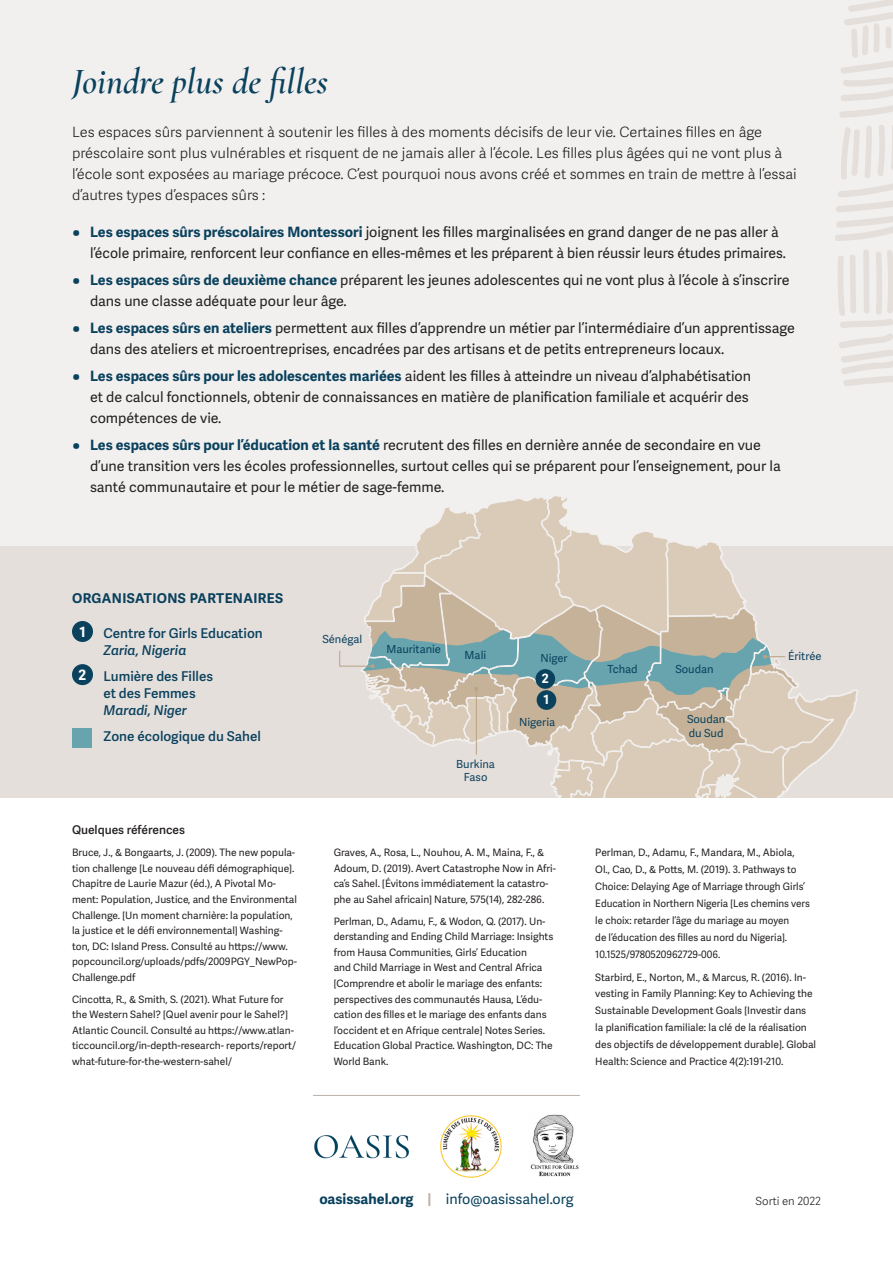
<style>
.page{position:relative;width:893px;height:1263px;background:#fff}
.page>*{position:absolute;margin:0;border:0;box-sizing:border-box;transform-origin:0 0}
.text-h1{font:italic 600 36px "Cormorant Garamond";color:#0a415d}
.t1{font:14.25px/21px "Adelle Sans";color:#231f20}
.Text-body-primary{font:300 14.25px/21px "Adelle Sans";color:#231f20}
.Text-body-primary-2{font:14.25px "Adelle Sans";color:#0a415d}
.t2{font:700 14.25px "Adelle Sans";color:#fff}
.figure-label-details{font:600 13.5px/17.1px "Adelle Sans";color:#0a415d}
.figure-label{font:700 13.5px "Adelle Sans";letter-spacing:.03em;color:#0a415d}
.figure-label-details-2{font:italic 600 13.5px "Adelle Sans";color:#0a415d}
.t3{font:700 12.9px "Adelle Sans";color:#fff}
.Text-body-primary-3{font:600 12px "Adelle Sans";color:#231f20}
.Text-body-primary-4{font:300 11.25px "Adelle Sans";color:#231f20}
.t4{font:11.1px/13.6px "Adelle Sans";color:#0a415d}
.endnotes-reference-t{font:10.2px/15.6px "Adelle Sans";color:#231f20}
.s1{font-size:21.3px;color:#0a415d}
.s2{font-weight:700;color:#0a415d}
.s3{font-style:italic}
.s4{font-weight:700}
.s5{font-weight:700;color:#beb0ab}
</style>
<div class="page">
<div style="left:0;top:0;width:893px;height:798px;background:#f2f0ef"></div>
<div style="left:0;top:546px;width:893px;height:252px;background:#e5dfdc"></div>
<svg style="left:339px;top:496px;width:519px;height:302px"></svg>
<hr style="left:313px;top:1095px;width:267px;height:1px;background:#beb0ab">
<div style="left:72px;top:621px;width:21px;height:21px;background:#0a415d;border-radius:50%"></div>
<div style="left:72px;top:664px;width:21px;height:21px;background:#0a415d;border-radius:50%"></div>
<div style="left:72px;top:729px;width:20px;height:19px;background:#67a4ae"></div>
<svg style="left:838px;top:250px;width:55px;height:136px"></svg>
<svg style="left:835px;top:0;width:58px;height:241px"></svg>
<img style="left:530px;top:1114px;width:49px;height:63px">
<img style="left:440px;top:1115px;width:62px;height:62px">
<img style="left:314px;top:1135px;width:95px;height:24px">
<p class="text-h1" style="left:72px;top:60px;width:258px">Joindre plus de filles</p>
<p class="Text-body-primary" style="left:72px;top:122px;width:726px">Les espaces sûrs parviennent à soutenir les filles à des moments décisifs de leur vie. Certaines filles en âge préscolaire sont plus vulnérables et risquent de ne jamais aller à l’école. Les filles plus âgées qui ne vont plus à l’école sont exposées au mariage précoce. C’est pourquoi nous avons créé et sommes en train de mettre à l’essai d’autres types d’espaces sûrs :</p>
<p class="t1" style="left:90px;top:222px;width:697px;text-indent:-18px"><span class="s1">•</span> <span class="s2">Les espaces sûrs préscolaires Montessori</span> joignent les filles marginalisées en grand danger de ne pas aller à l’école primaire, renforcent leur confiance en elles-mêmes et les préparent à bien réussir leurs études primaires.</p>
<p class="t1" style="left:90px;top:270px;width:701px;text-indent:-18px"><span class="s1">•</span> <span class="s2">Les espaces sûrs de deuxième chance</span> préparent les jeunes adolescentes qui ne vont plus à l’école à s’inscrire dans une classe adéquate pour leur âge.</p>
<p class="t1" style="left:90px;top:318px;width:706px;text-indent:-18px"><span class="s1">•</span> <span class="s2">Les espaces sûrs en ateliers</span> permettent aux filles d’apprendre un métier par l’intermédiaire d’un apprentissage dans des ateliers et microentreprises, encadrées par des artisans et de petits entrepreneurs locaux.</p>
<p class="t1" style="left:90px;top:366px;width:663px;text-indent:-18px"><span class="s1">•</span> <span class="s2">Les espaces sûrs pour les adolescentes mariées</span> aident les filles à atteindre un niveau d’alphabétisation et de calcul fonctionnels, obtenir de connaissances en matière de planification familiale et acquérir des compétences de vie.</p>
<p class="t1" style="left:90px;top:435px;width:692px;text-indent:-18px"><span class="s1">•</span> <span class="s2">Les espaces sûrs pour l’éducation et la santé</span> recrutent des filles en dernière année de secondaire en vue d’une transition vers les écoles professionnelles, surtout celles qui se préparent pour l’enseignement, pour la santé communautaire et pour le métier de sage-femme.</p>
<p class="figure-label" style="left:72px;top:590px;width:213px">ORGANISATIONS PARTENAIRES</p>
<p class="figure-label-details" style="left:104px;top:625px;width:161px">Centre for Girls Education</p>
<p class="figure-label-details-2" style="left:104px;top:642px;width:84px">Zaria, Nigeria</p>
<p class="figure-label-details" style="left:104px;top:668px;width:111px">Lumière des Filles et des Femmes<br><span class="s3">Maradi, Niger</span></p>
<p class="figure-label-details" style="left:104px;top:728px;width:159px">Zone écologique du Sahel</p>
<p class="t2" style="left:79px;top:623px;width:8px">1</p>
<p class="t2" style="left:79px;top:666px;width:9px">2</p>
<p class="Text-body-primary-3" style="left:72px;top:823px;width:114px">Quelques références</p>
<p class="endnotes-reference-t" style="left:72px;top:845px;width:226px">Bruce, J., &amp; Bongaarts, J. (2009). The new popula&shy;tion challenge [Le nouveau défi démographique].<br>Chapitre de Laurie Mazur (éd.), A Pivotal Mo&shy;ment: Population, Justice, and the Environmental Challenge. [Un moment charnière: la population, la justice et le défi environnemental] Washing&shy;ton, DC: Island Press. Consulté au https://www. popcouncil.org/uploads/pdfs/2009PGY_NewPop-Challenge.pdf</p>
<p class="endnotes-reference-t" style="left:72px;top:991px;width:226px">Cincotta, R., &amp; Smith, S. (2021). What Future for the Western Sahel? [Quel avenir pour le Sahel?] Atlantic Council. Consulté au https://www.atlan&shy;ticcouncil.org/in-depth-research- reports/report/ what-future-for-the-western-sahel/</p>
<p class="t4" style="left:322px;top:632px;width:41px">Sénégal</p>
<p class="t4" style="left:386px;top:643px;width:56px">Mauritanie</p>
<p class="t4" style="left:465px;top:648px;width:23px">Mali</p>
<p class="t4" style="left:456px;top:758px;width:40px;line-height:12.9px;text-align:center">Burkina<br>Faso</p>
<p class="t4" style="left:540px;top:651px;width:29px">Niger</p>
<p class="t3" style="left:542px;top:671px;width:8px">2</p>
<p class="t3" style="left:544px;top:692px;width:7px">1</p>
<p class="t4" style="left:519px;top:716px;width:37px">Nigeria</p>
<p class="endnotes-reference-t" style="left:334px;top:845px;width:224px">Graves, A., Rosa, L., Nouhou, A. M., Maina, F., &amp; Adoum, D. (2019). Avert Catastrophe Now in Afri&shy;ca’s Sahel. [Évitons immédiatement la catastro&shy;phe au Sahel africain] Nature, 575(14), 282-286.</p>
<p class="endnotes-reference-t" style="left:334px;top:913px;width:221px">Perlman, D., Adamu, F., &amp; Wodon, Q. (2017). Un&shy;derstanding and Ending Child Marriage: Insights from Hausa Communities, Girls’ Education<br>and Child Marriage in West and Central Africa [Comprendre et abolir le mariage des enfants: perspectives des communautés Hausa, L’édu&shy;cation des filles et le mariage des enfants dans l’occident et en Afrique centrale] Notes Series.<br>Education Global Practice. Washington, DC: The World Bank.</p>
<p class="t4" style="left:608px;top:662px;width:32px">Tchad</p>
<p class="t4" style="left:675px;top:663px;width:40px">Soudan</p>
<p class="t4" style="left:687px;top:713px;width:40px">Soudan du Sud</p>
<p class="t4" style="left:788px;top:649px;width:35px">Éritrée</p>
<p class="endnotes-reference-t" style="left:595px;top:844px;width:216px;line-height:17px">Perlman, D., Adamu, F., Mandara, M., Abiola, Ol., Cao, D., &amp; Potts, M. (2019). 3. Pathways to Choice: Delaying Age of Marriage through Girls’ Education in Northern Nigeria [Les chemins vers le choix: retarder l’âge du mariage au moyen<br>de l’éducation des filles au nord du Nigeria].<br>10.1525/9780520962729-006.</p>
<p class="endnotes-reference-t" style="left:595px;top:969px;width:222px;line-height:17px">Starbird, E., Norton, M., &amp; Marcus, R. (2016). In&shy;vesting in Family Planning: Key to Achieving the Sustainable Development Goals [Investir dans la planification familiale: la clé de la réalisation des objectifs de développement durable]. Global Health: Science and Practice 4(2):191-210.</p>
<p class="Text-body-primary-2" style="left:319px;top:1191px;width:256px"><span class="s4">oasissahel.org</span> <span class="s5">|</span> info@oasissahel.org</p>
<p class="Text-body-primary-4" style="left:756px;top:1194px;width:67px">Sorti en 2022</p>
</div>
